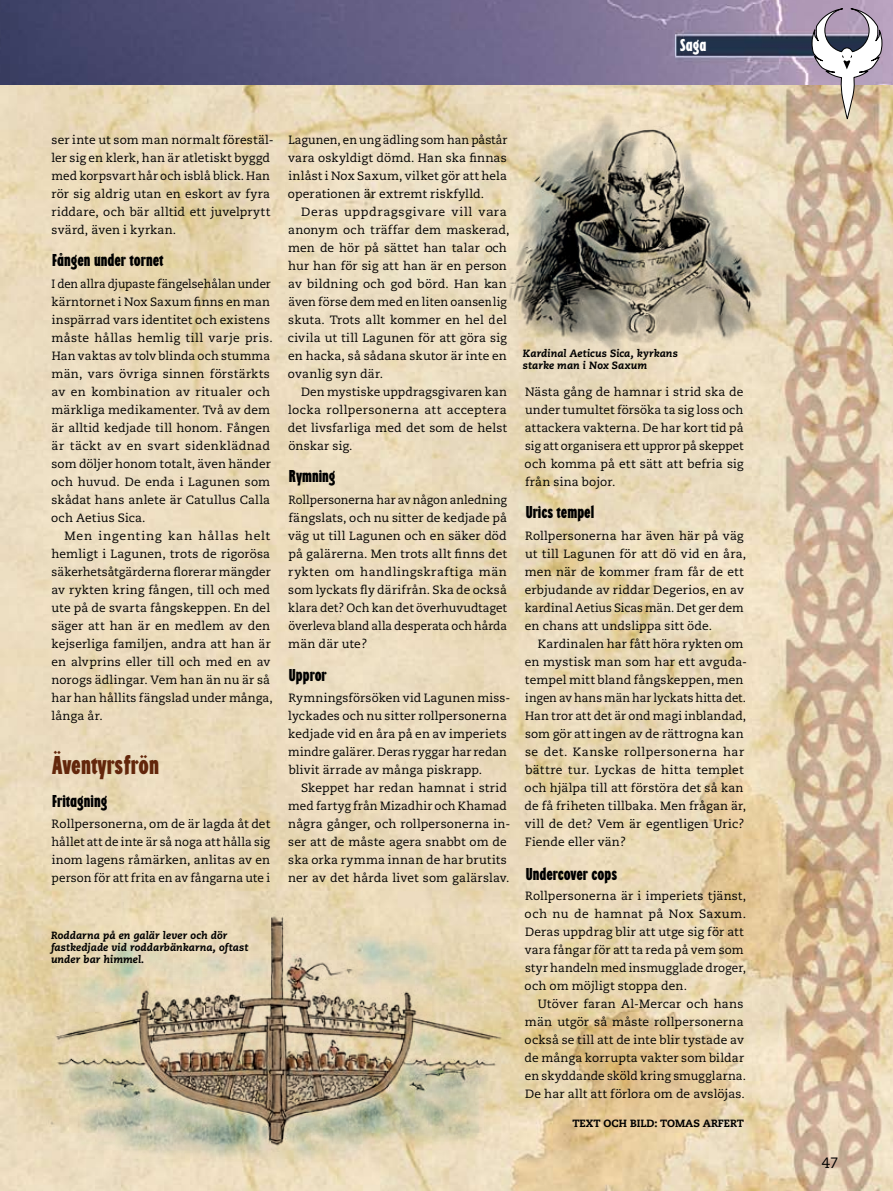
<style>
.page{position:relative;width:893px;height:1191px;background:#fff}
.page>*{position:absolute;margin:0;border:0;box-sizing:border-box;transform-origin:0 0}
.t1{font:27px "Regatta Condensed Plain";color:#63260b}
.t2{font:18px "Regatta Condensed Plain";color:#000}
.t3{font:18px "Regatta Condensed Plain";color:#fff}
.t4{font:15px "Caecilia";color:#000}
.t5{font:12px/18px "Caecilia";letter-spacing:.01em;color:#000}
.t6{font:12px/18px "Caecilia";letter-spacing:.01em;color:#000;scale:.95 1}
.t7{font:12px/18px "Caecilia";letter-spacing:.01em;color:#000;text-align:justify;scale:.96 1}
.t8{font:10.5px/12px "Caecilia Heavy Italic Os F";letter-spacing:.005em;color:#000}
.t9{font:10.5px "Caecilia Heavy Os F";color:#000}
</style>
<div class="page">
<img style="left:0;top:80px;width:893px;height:1111px">
<img style="left:1px;top:0;width:892px;height:85px">
<svg style="left:812px;top:8px;width:70px;height:111px"></svg>
<img style="left:47px;top:902px;width:459px;height:263px">
<img style="left:489px;top:73px;width:299px;height:295px">
<h2 class="t3" style="left:680px;top:34px;width:28px">Saga</h2>
<p class="t5" style="left:51px;top:131px;width:224px">ser inte ut som man normalt förestäl&shy;ler sig en klerk, han är atletiskt byggd med korpsvart hår och isblå blick. Han rör sig aldrig utan en eskort av fyra riddare, och bär alltid ett juvelprytt svärd, även i kyrkan.</p>
<h2 class="t2" style="left:52px;top:250px;width:113px">Fången under tornet</h2>
<p class="t6" style="left:51px;top:275px;width:235px">I den allra djupaste fängelsehålan under kärntornet i Nox Saxum finns en man inspärrad vars identitet och existens måste hållas hemlig till varje pris.<br>Han vaktas av tolv blinda och stumma män, vars övriga sinnen förstärkts av en kombination av ritualer och märkliga medikamenter. Två av dem är alltid kedjade till honom. Fången är täckt av en svart sidenklädnad som döljer honom totalt, även händer och huvud. De enda i Lagunen som skådat hans anlete är Catullus Calla och Aetius Sica.</p>
<p class="t5" style="left:51px;top:527px;width:223px;text-indent:13px">Men ingenting kan hållas helt hemligt i Lagunen, trots de rigorösa säkerhetsåtgärderna florerar mängder av rykten kring fången, till och med ute på de svarta fångskeppen. En del säger att han är en medlem av den kejserliga familjen, andra att han är en alvprins eller till och med en av norogs ädlingar. Vem han än nu är så har han hållits fängslad under många, långa år.</p>
<h1 class="t1" style="left:52px;top:749px;width:109px">Äventyrsfrön</h1>
<h2 class="t2" style="left:52px;top:790px;width:57px">Fritagning</h2>
<p class="t5" style="left:51px;top:815px;width:220px;text-align:justify">Rollpersonerna, om de är lagda åt det hållet att de inte är så noga att hålla sig inom lagens råmärken, anlitas av en person för att frita en av fångarna ute i</p>
<p class="t8" style="left:51px;top:929px;width:199px">Roddarna på en galär lever och dör fastkedjade vid roddarbänkarna, oftast under bar himmel.</p>
<p class="t7" style="left:288px;top:131px;width:230px">Lagunen, en ung ädling som han påstår vara oskyldigt dömd. Han ska finnas inlåst i Nox Saxum, vilket gör att hela operationen är extremt riskfylld.</p>
<p class="t5" style="left:288px;top:203px;width:223px;text-indent:13px">Deras uppdragsgivare vill vara anonym och träffar dem maskerad, men de hör på sättet han talar och hur han för sig att han är en person av bildning och god börd. Han kan även förse dem med en liten oansenlig skuta. Trots allt kommer en hel del civila ut till Lagunen för att göra sig en hacka, så sådana skutor är inte en ovanlig syn där.</p>
<p class="t5" style="left:288px;top:383px;width:221px;text-align:justify;text-indent:13px">Den mystiske uppdragsgivaren kan locka rollpersonerna att acceptera det livsfarliga med det som de helst önskar sig.</p>
<h2 class="t2" style="left:289px;top:466px;width:48px">Rymning</h2>
<p class="t7" style="left:288px;top:491px;width:230px">Rollpersonerna har av någon anledning fängslats, och nu sitter de kedjade på väg ut till Lagunen och en säker död på galärerna. Men trots allt finns det rykten om handlingskraftiga män som lyckats fly därifrån. Ska de också klara det? Och kan det överhuvudtaget överleva bland alla desperata och hårda män där ute?</p>
<h2 class="t2" style="left:289px;top:664px;width:39px">Uppror</h2>
<p class="t5" style="left:288px;top:689px;width:224px">Rymningsförsöken vid Lagunen miss&shy;lyckades och nu sitter rollpersonerna kedjade vid en åra på en av imperiets mindre galärer. Deras ryggar har redan blivit ärrade av många piskrapp.</p>
<p class="t5" style="left:288px;top:779px;width:224px;text-indent:13px">Skeppet har redan hamnat i strid med fartyg från Mizadhir och Khamad några gånger, och rollpersonerna in&shy;ser att de måste agera snabbt om de ska orka rymma innan de har brutits ner av det hårda livet som galärslav.</p>
<p class="t8" style="left:523px;top:347px;width:156px">Kardinal Aeticus Sica, kyrkans starke man i Nox Saxum</p>
<p class="t5" style="left:525px;top:383px;width:221px;text-align:justify">Nästa gång de hamnar i strid ska de under tumultet försöka ta sig loss och attackera vakterna. De har kort tid på sig att organisera ett uppror på skeppet och komma på ett sätt att befria sig från sina bojor.</p>
<h2 class="t2" style="left:526px;top:502px;width:70px">Urics tempel</h2>
<p class="t5" style="left:525px;top:527px;width:223px">Rollpersonerna har även här på väg ut till Lagunen för att dö vid en åra, men när de kommer fram får de ett erbjudande av riddar Degerios, en av kardinal Aetius Sicas män. Det ger dem en chans att undslippa sitt öde.</p>
<p class="t5" style="left:525px;top:635px;width:224px;text-indent:13px">Kardinalen har fått höra rykten om en mystisk man som har ett avguda&shy;tempel mitt bland fångskeppen, men ingen av hans män har lyckats hitta det.<br>Han tror att det är ond magi inblandad, som gör att ingen av de rättrogna kan se det. Kanske rollpersonerna har bättre tur. Lyckas de hitta templet och hjälpa till att förstöra det så kan de få friheten tillbaka. Men frågan är, vill de det? Vem är egentligen Uric?<br>Fiende eller vän?</p>
<h2 class="t2" style="left:526px;top:863px;width:93px">Undercover cops</h2>
<p class="t5" style="left:525px;top:887px;width:223px">Rollpersonerna är i imperiets tjänst, och nu de hamnat på Nox Saxum.<br>Deras uppdrag blir att utge sig för att vara fångar för att ta reda på vem som styr handeln med insmugglade droger, och om möjligt stoppa den.</p>
<p class="t5" style="left:525px;top:995px;width:223px;text-indent:13px">Utöver faran Al-Mercar och hans män utgör så måste rollpersonerna också se till att de inte blir tystade av de många korrupta vakter som bildar en skyddande sköld kring smugglarna.<br>De har allt att förlora om de avslöjas.</p>
<p class="t9" style="left:572px;top:1116px;width:40px">TEXT OCH</p>
<p class="t9" style="left:630px;top:1116px;width:55px">BILD: TOMAS</p>
<p class="t9" style="left:703px;top:1116px;width:43px">ARFERT</p>
<p class="t4" style="left:822px;top:1154px;width:18px">47</p>
</div>
